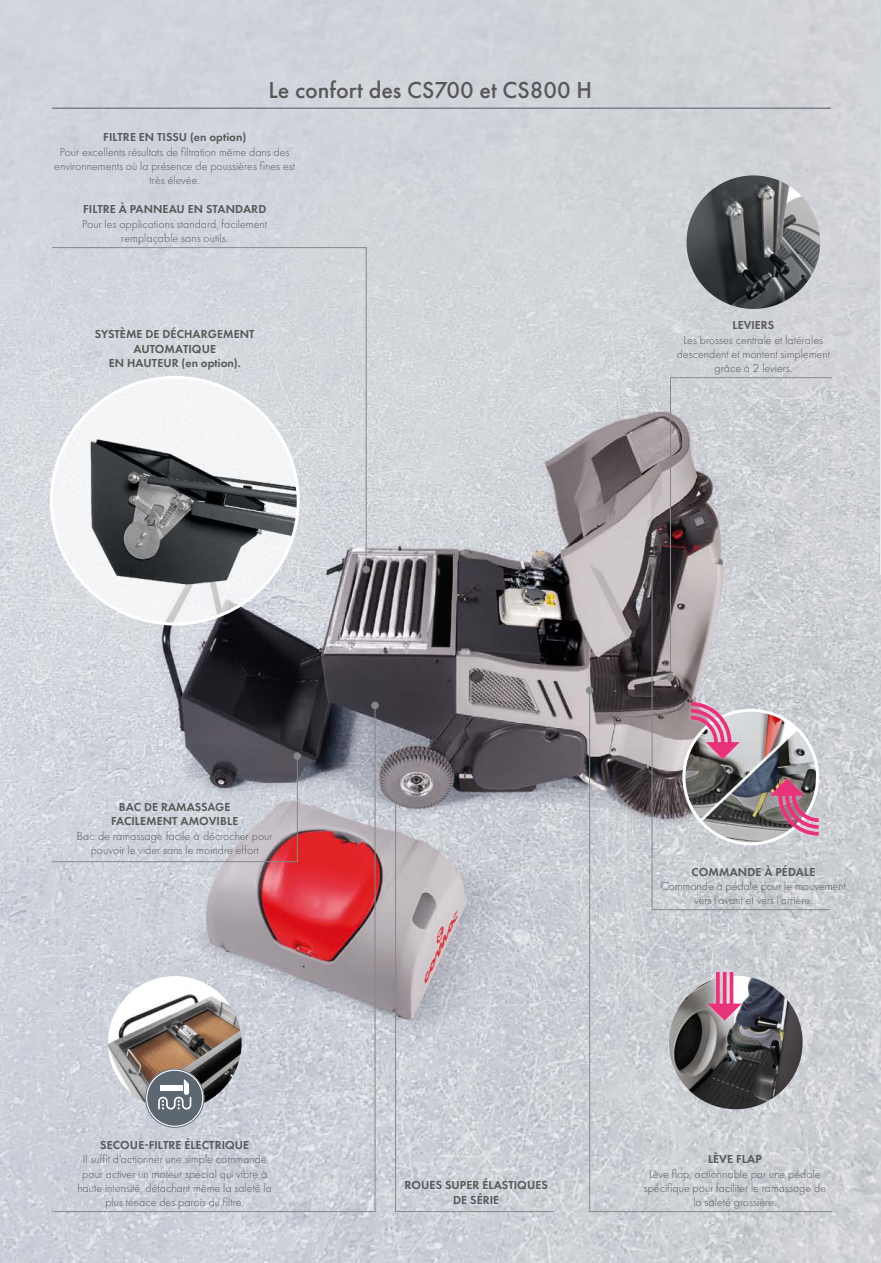
<style>
.page{position:relative;width:881px;height:1263px;background:#fff}
.page>*{position:absolute;margin:0;border:0;box-sizing:border-box;transform-origin:0 0}
.t1{font:500 24px "Futura PT";color:#575756}
.t2{font:300 12px/14.4px "Futura PT";color:#575756;text-align:center}
.t3{font:600 12px/14.4px "Futura PT";letter-spacing:.01em;color:#575756;text-align:center}
</style>
<div class="page">
<img style="left:0;top:0;width:880px;height:1263px">
<img style="left:686px;top:175px;width:133px;height:134px;border-radius:67px">
<svg style="left:51px;top:247px;width:316px;height:323px;background:#d2d5db"></svg>
<div style="left:362px;top:566px;width:8px;height:7px;background:#878787;border-radius:50%"></div>
<div style="left:51px;top:377px;width:247px;height:247px;background:#f4f5f6;border-radius:50%"></div>
<img style="left:51px;top:405px;width:247px;height:213px">
<hr style="left:52px;top:108px;width:778px;height:1px;background:#525962">
<svg style="left:52px;top:705px;width:323px;height:507px;background:#baacb4"></svg>
<div style="left:371px;top:702px;width:7px;height:7px;background:#878787;border-radius:50%"></div>
<svg style="left:51px;top:755px;width:247px;height:107px;background:#c0bfc8"></svg>
<div style="left:293px;top:752px;width:8px;height:8px;background:#878787;border-radius:50%"></div>
<svg style="left:669px;top:377px;width:163px;height:301px;background:#bdbdc2"></svg>
<svg style="left:651px;top:560px;width:179px;height:130px;background:#b6b5b9"></svg>
<div style="left:648px;top:557px;width:7px;height:8px;background:#878787;border-radius:50%"></div>
<svg style="left:588px;top:690px;width:244px;height:522px;background:#bcbac0"></svg>
<div style="left:585px;top:687px;width:8px;height:7px;background:#878787;border-radius:50%"></div>
<svg style="left:394px;top:789px;width:160px;height:423px;background:#c6c7cf"></svg>
<div style="left:391px;top:786px;width:8px;height:8px;background:#878787;border-radius:50%"></div>
<img style="left:668px;top:976px;width:134px;height:133px;border-radius:66px">
<img style="left:701px;top:966px;width:46px;height:60px">
<svg style="left:707px;top:972px;width:34px;height:49px;background:#d48ba9"></svg>
<img style="left:880px;top:0;width:1px;height:574px">
<h1 class="t1" style="left:268px;top:76px;width:325px">Le confort des CS700 et CS800 H</h1>
<p class="t3" style="left:103px;top:130px;width:144px">FILTRE EN TISSU (en option)</p>
<p class="t2" style="left:54px;top:144px;width:242px">Pour excellents résultats de filtration même dans des environnements où la présence de poussières fines est très élevée.</p>
<p class="t3" style="left:83px;top:202px;width:185px">FILTRE À PANNEAU EN STANDARD</p>
<p class="t2" style="left:82px;top:216px;width:186px">Pour les applications standard, facilement remplaçable sans outils.</p>
<p class="t3" style="left:95px;top:327px;width:161px">SYSTÈME DE DÉCHARGEMENT<br>AUTOMATIQUE<br>EN HAUTEUR (en option).</p>
<p class="t3" style="left:111px;top:800px;width:128px">BAC DE RAMASSAGE<br>FACILEMENT AMOVIBLE</p>
<p class="t2" style="left:77px;top:829px;width:197px">Bac de ramassage facile à décrocher pour pouvoir le vider sans le moindre effort</p>
<p class="t3" style="left:732px;top:318px;width:43px">LEVIERS</p>
<p class="t2" style="left:676px;top:332px;width:155px">Les brosses centrale et latérales descendent et montent simplement grâce à 2 leviers.</p>
<p class="t3" style="left:691px;top:864px;width:125px">COMMANDE À PÉDALE</p>
<p class="t2" style="left:660px;top:879px;width:187px">Commande à pédale pour le mouvement vers l’avant et vers l’arrière.</p>
<p class="t3" style="left:100px;top:1137px;width:150px">SECOUE-FILTRE ÉLECTRIQUE</p>
<p class="t2" style="left:78px;top:1152px;width:196px">Il suffit d’actionner une simple commande pour activer un moteur spécial qui vibre à haute intensité, détachant même la saleté la plus tenace des parois du filtre.</p>
<p class="t3" style="left:707px;top:1152px;width:55px">LÈVE FLAP</p>
<p class="t2" style="left:643px;top:1166px;width:184px">Lève flap, actionnable par une pédale spécifique pour faciliter le ramassage de la saleté grossière.</p>
<p class="t3" style="left:404px;top:1178px;width:145px">ROUES SUPER ÉLASTIQUES<br>DE SÉRIE</p>
</div>
